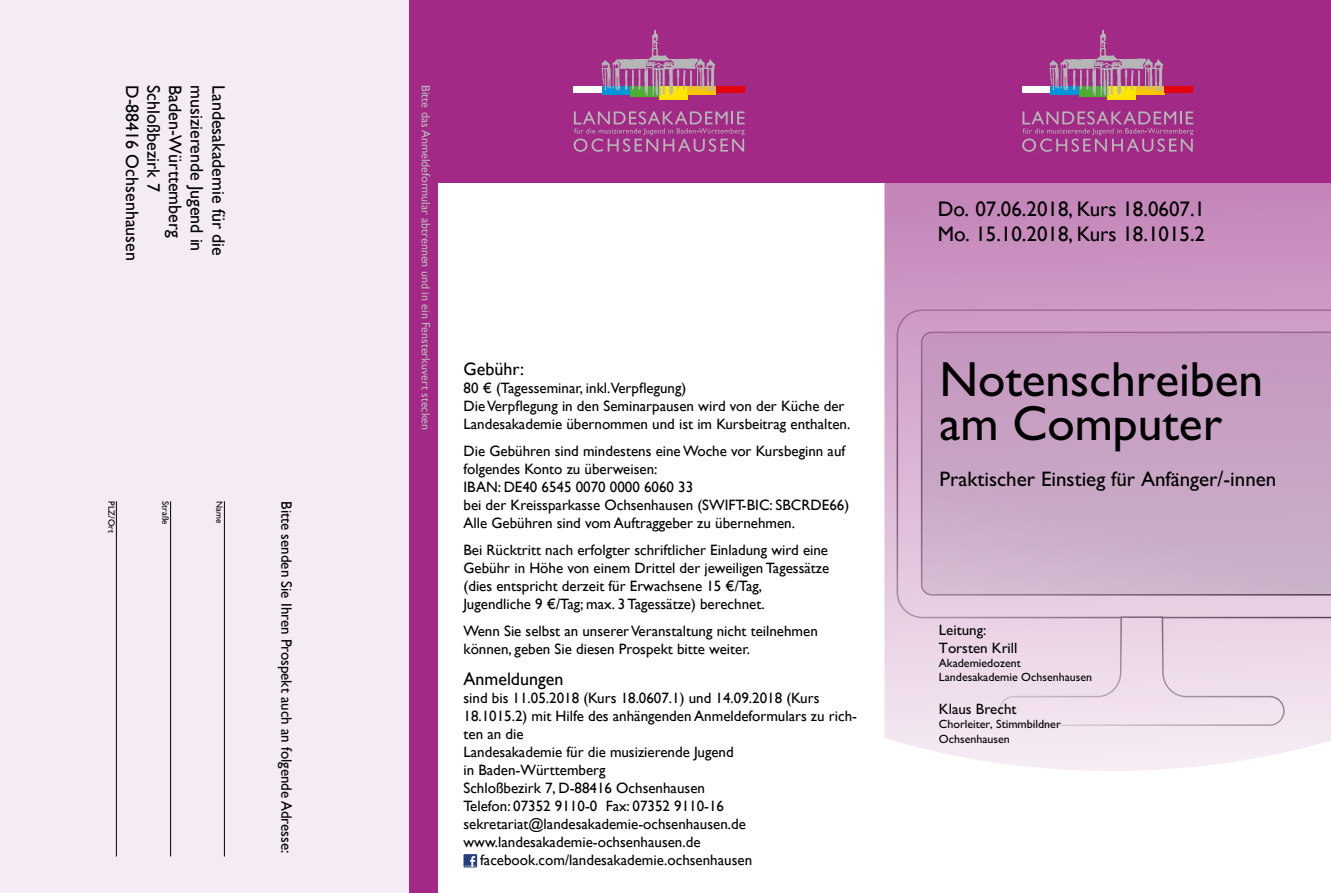
<style>
.page{position:relative;width:1331px;height:893px;background:#fff}
.page>*{position:absolute;margin:0;border:0;box-sizing:border-box;transform-origin:0 0}
.t1{font:49.5px/43.5px "M Gill Sans";color:#000}
.t2{font:21px/25.2px "Gill Sans";color:#000}
.t3{font:21px "M Gill Sans";color:#000}
.t4{font:18px "Gill Sans";color:#000}
.t5{font:15px/18px "Gill Sans";color:#000}
.t6{font:15px/18px "M Gill Sans";color:#000}
.t7{font:12px/14.4px "M Gill Sans";color:#000}
.t8{font:12px "Gill Sans";color:#b7b8b9}
.t9{font:9px "Gill Sans";color:#000}
</style>
<div class="page">
<svg style="left:884px;top:183px;width:447px;height:588px"></svg>
<div style="left:438px;top:0;width:893px;height:183px;background:#a32986"></div>
<svg style="left:1022px;top:111px;width:171px;height:42px"></svg>
<div style="left:1022px;top:86px;width:29px;height:7px;background:#fff"></div>
<div style="left:1108px;top:86px;width:28px;height:14px;background:#ffe500"></div>
<div style="left:1164px;top:86px;width:29px;height:7px;background:#e3000f"></div>
<img style="left:1049px;top:29px;width:116px;height:68px">
<svg style="left:574px;top:111px;width:171px;height:42px"></svg>
<div style="left:574px;top:86px;width:28px;height:7px;background:#fff"></div>
<div style="left:659px;top:86px;width:28px;height:14px;background:#ffe500"></div>
<div style="left:716px;top:86px;width:28px;height:7px;background:#e3000f"></div>
<img style="left:601px;top:29px;width:115px;height:68px">
<div style="left:0;top:0;width:416px;height:893px;background:#f4ebf5"></div>
<div style="left:410px;top:0;width:28px;height:893px;background:#a32986"></div>
<div style="left:463px;top:854px;width:14px;height:13px;background:#263e7d"></div>
<svg style="left:470px;top:856px;width:5px;height:11px"></svg>
<hr style="left:224px;top:501px;width:1px;height:355px;background:#000">
<hr style="left:170px;top:501px;width:1px;height:355px;background:#000">
<hr style="left:116px;top:501px;width:1px;height:355px;background:#000">
<p class="t4" style="left:143px;top:85px;width:177px;rotate:90deg">D-88416 Ochsenhausen</p>
<p class="t4" style="left:164px;top:85px;width:108px;rotate:90deg">Schloßbezirk 7</p>
<p class="t4" style="left:186px;top:85px;width:154px;rotate:90deg">Baden-Württemberg</p>
<p class="t4" style="left:207px;top:85px;width:168px;rotate:90deg">musizierende Jugend in</p>
<p class="t4" style="left:229px;top:85px;width:172px;rotate:90deg">Landesakademie für die</p>
<p class="t9" style="left:117px;top:501px;width:33px;rotate:90deg">PLZ/Ort</p>
<p class="t9" style="left:171px;top:501px;width:25px;rotate:90deg">Straße</p>
<p class="t9" style="left:225px;top:501px;width:24px;rotate:90deg">Name</p>
<p class="t5" style="left:296px;top:501px;width:354px;rotate:90deg">Bitte senden Sie Ihren Prospekt auch an folgende Adresse:</p>
<p class="t8" style="left:433px;top:85px;width:346px;rotate:90deg">Bitte das Anmeldeformular abtrennen und in ein Fensterkuvert stecken</p>
<p class="t4" style="left:463px;top:358px;width:62px">Gebühr:</p>
<p class="t5" style="left:463px;top:379px;width:388px">80 € (Tagesseminar, inkl.Verpflegung)<br>Die Verpflegung in den Seminarpausen wird von der Küche der<br>Landesakademie übernommen und ist im Kursbeitrag enthalten.</p>
<p class="t5" style="left:463px;top:442px;width:387px">Die Gebühren sind mindestens eine Woche vor Kursbeginn auf folgendes Konto zu überweisen:<br>IBAN: DE40 6545 0070 0000 6060 33<br>bei der Kreissparkasse Ochsenhausen (SWIFT-BIC: SBCRDE66)<br>Alle Gebühren sind vom Auftraggeber zu übernehmen.</p>
<p class="t5" style="left:463px;top:541px;width:367px">Bei Rücktritt nach erfolgter schriftlicher Einladung wird eine Gebühr in Höhe von einem Drittel der jeweiligen Tagessätze (dies entspricht derzeit für Erwachsene 15 €/Tag, Jugendliche 9 €/Tag; max. 3 Tagessätze) berechnet.</p>
<p class="t5" style="left:463px;top:622px;width:356px">Wenn Sie selbst an unserer Veranstaltung nicht teilnehmen können, geben Sie diesen Prospekt bitte weiter.</p>
<p class="t4" style="left:463px;top:668px;width:101px">Anmeldungen</p>
<p class="t5" style="left:463px;top:688px;width:357px">sind bis 11.05.2018 (Kurs 18.0607.1) und 14.09.2018 (Kurs</p>
<p class="t5" style="left:463px;top:706px;width:395px">18.1015.2) mit Hilfe des anhängenden Anmeldeformulars zu rich-</p>
<p class="t5" style="left:463px;top:724px;width:62px">ten an die</p>
<p class="t5" style="left:463px;top:742px;width:272px">Landesakademie für die musizierende Jugend</p>
<p class="t5" style="left:463px;top:760px;width:144px">in Baden-Württemberg</p>
<p class="t5" style="left:463px;top:778px;width:243px">Schloßbezirk 7, D-88416 Ochsenhausen</p>
<p class="t5" style="left:463px;top:796px;width:262px">Telefon: 07352 9110-0 Fax: 07352 9110-16</p>
<p class="t5" style="left:463px;top:814px;width:284px">sekretariat@landesakademie-ochsenhausen.de</p>
<p class="t5" style="left:463px;top:832px;width:239px">www.landesakademie-ochsenhausen.de</p>
<p class="t5" style="left:480px;top:850px;width:273px">facebook.com/landesakademie.ochsenhausen</p>
<h2 class="t2" style="left:938px;top:196px;width:269px">Do. 07.06.2018, Kurs 18.0607.1<br>Mo. 15.10.2018, Kurs 18.1015.2</h2>
<h1 class="t1" style="left:939px;top:357px;width:325px">Notenschreiben am Computer</h1>
<h2 class="t3" style="left:939px;top:467px;width:339px">Praktischer Einstieg für Anfänger/-innen</h2>
<p class="t6" style="left:939px;top:620px;width:80px">Leitung:<br>Torsten Krill</p>
<p class="t7" style="left:939px;top:656px;width:155px">Akademiedozent<br>Landesakademie Ochsenhausen</p>
<p class="t6" style="left:939px;top:700px;width:79px">Klaus Brecht</p>
<p class="t7" style="left:939px;top:717px;width:123px">Chorleiter, Stimmbildner<br>Ochsenhausen</p>
</div>
